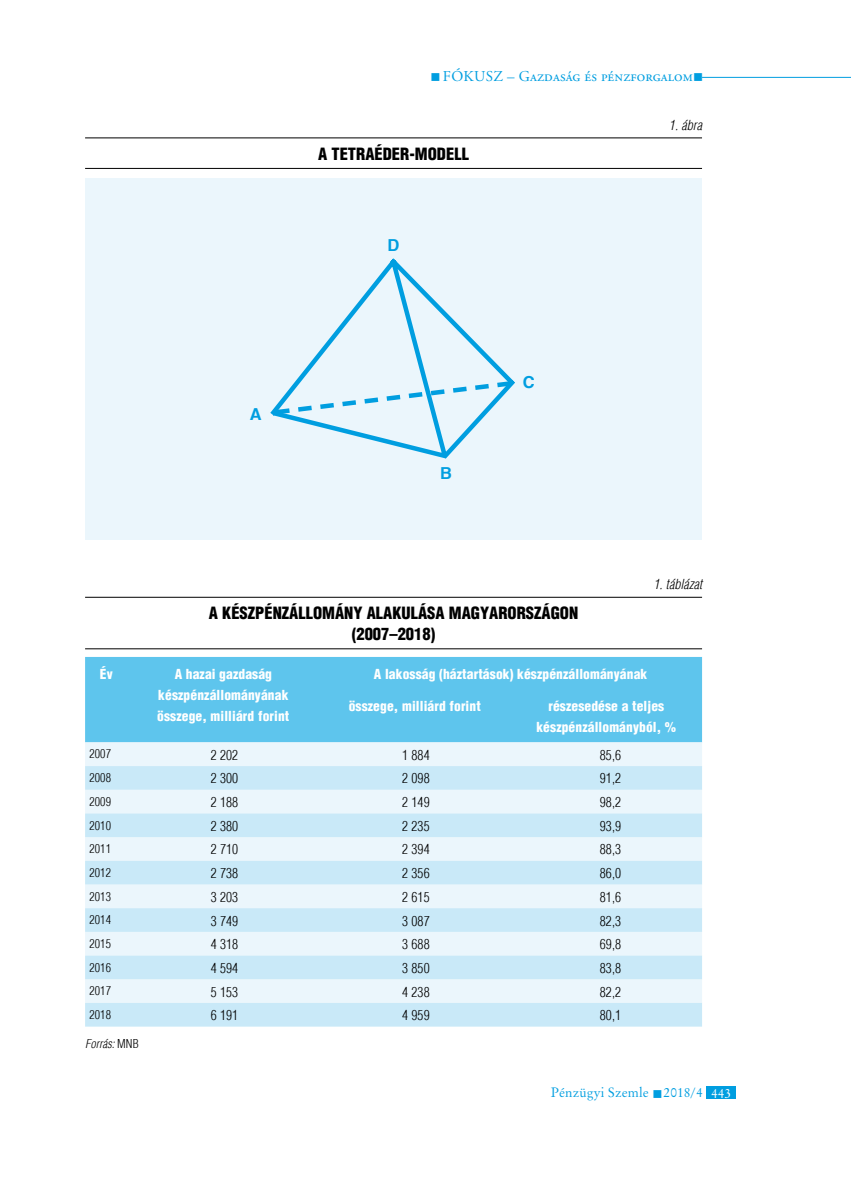
<style>
.page{position:relative;width:851px;height:1191px;background:#fff}
.page>*{position:absolute;margin:0;border:0;box-sizing:border-box;transform-origin:0 0}
.t1{font:900 condensed 16.5px/21px "H Helvetica";color:#000;text-align:center}
.t2{font:700 16.5px "H Helvetica";color:#009ee0}
.t3{font:15px "Adobe Garamond Pro";letter-spacing:.01em;color:#009ee0}
.t4{font:900 condensed 13.5px/21px "H Helvetica";letter-spacing:.01em;color:#fff;text-align:center}
.t5{font:300 condensed 13.5px "H Helvetica";letter-spacing:.01em;color:#000}
.t6{font:13.5px "Original Garamond HU Normal";letter-spacing:.01em;color:#009ee0}
.t7{font:italic 300 condensed 13.5px "H Helvetica";letter-spacing:.01em;color:#000}
.t8{font:300 condensed 12px "H Helvetica";letter-spacing:.01em;color:#000}
.t9{font:italic 300 condensed 12px "H Helvetica";color:#000}
.s1{font-style:normal}
.s2{color:#fff}
</style>
<div class="page">
<hr style="left:702px;top:77px;width:148px;height:1px;background:#009ee0">
<div style="left:706px;top:1086px;width:30px;height:13px;background:#009ee0"></div>
<hr style="left:85px;top:137px;width:617px;height:1px;background:#000">
<hr style="left:85px;top:168px;width:617px;height:1px;background:#000">
<div style="left:85px;top:179px;width:617px;height:361px;background:#ebf6fc"></div>
<hr style="left:85px;top:597px;width:617px;height:1px;background:#000">
<hr style="left:85px;top:648px;width:617px;height:1px;background:#000">
<div style="left:85px;top:657px;width:617px;height:85px;background:#5ec5ed"></div>
<div style="left:85px;top:742px;width:617px;height:24px;background:#ebf6fc"></div>
<svg style="left:85px;top:766px;width:617px;height:260px;background:#d8eef9"></svg>
<svg style="left:270px;top:258px;width:245px;height:201px"></svg>
<p class="t3" style="left:430px;top:67px;width:274px">■ fókusz – Gazdaság és pénzforgalom■</p>
<p class="t1" style="left:318px;top:143px;width:152px">A tetraéder-modell</p>
<p class="t2" style="left:250px;top:404px;width:13px">A</p>
<p class="t2" style="left:387px;top:235px;width:13px">D</p>
<p class="t2" style="left:440px;top:463px;width:13px">B</p>
<p class="t2" style="left:522px;top:372px;width:13px">C</p>
<p class="t1" style="left:209px;top:602px;width:371px">A készpénzállomány alakulása Magyarországon (2007–2018)</p>
<p class="t7" style="left:668px;top:117px;width:35px">1. ábra</p>
<p class="t7" style="left:653px;top:576px;width:50px">1. táblázat</p>
<p class="t4" style="left:100px;top:663px;width:14px">Év</p>
<p class="t4" style="left:157px;top:663px;width:134px">A hazai gazdaság készpénzállományának összege, milliárd forint</p>
<p class="t4" style="left:374px;top:663px;width:275px">A lakosság (háztartások) készpénzállományának</p>
<p class="t4" style="left:349px;top:695px;width:134px">összege, milliárd forint</p>
<p class="t4" style="left:536px;top:695px;width:141px">részesedése a teljes készpénzállományból, %</p>
<p class="t8" style="left:89px;top:747px;width:23px">2007</p>
<p class="t5" style="left:211px;top:747px;width:29px">2 202</p>
<p class="t5" style="left:402px;top:747px;width:29px">1 884</p>
<p class="t5" style="left:599px;top:747px;width:23px">85,6</p>
<p class="t8" style="left:89px;top:771px;width:23px">2008</p>
<p class="t5" style="left:211px;top:770px;width:29px">2 300</p>
<p class="t5" style="left:402px;top:770px;width:29px">2 098</p>
<p class="t5" style="left:599px;top:770px;width:23px">91,2</p>
<p class="t8" style="left:89px;top:794px;width:23px">2009</p>
<p class="t5" style="left:211px;top:794px;width:29px">2 188</p>
<p class="t5" style="left:402px;top:794px;width:29px">2 149</p>
<p class="t5" style="left:599px;top:794px;width:23px">98,2</p>
<p class="t8" style="left:89px;top:818px;width:23px">2010</p>
<p class="t5" style="left:211px;top:818px;width:29px">2 380</p>
<p class="t5" style="left:402px;top:818px;width:29px">2 235</p>
<p class="t5" style="left:599px;top:818px;width:23px">93,9</p>
<p class="t8" style="left:89px;top:842px;width:23px">2011</p>
<p class="t5" style="left:211px;top:841px;width:29px">2 710</p>
<p class="t5" style="left:402px;top:841px;width:29px">2 394</p>
<p class="t5" style="left:599px;top:841px;width:23px">88,3</p>
<p class="t8" style="left:89px;top:865px;width:23px">2012</p>
<p class="t5" style="left:211px;top:865px;width:29px">2 738</p>
<p class="t5" style="left:402px;top:865px;width:29px">2 356</p>
<p class="t5" style="left:599px;top:865px;width:23px">86,0</p>
<p class="t8" style="left:89px;top:889px;width:23px">2013</p>
<p class="t5" style="left:211px;top:889px;width:29px">3 203</p>
<p class="t5" style="left:402px;top:889px;width:29px">2 615</p>
<p class="t5" style="left:599px;top:889px;width:23px">81,6</p>
<p class="t8" style="left:89px;top:913px;width:23px">2014</p>
<p class="t5" style="left:211px;top:912px;width:29px">3 749</p>
<p class="t5" style="left:402px;top:912px;width:29px">3 087</p>
<p class="t5" style="left:599px;top:912px;width:23px">82,3</p>
<p class="t8" style="left:89px;top:936px;width:23px">2015</p>
<p class="t5" style="left:211px;top:936px;width:29px">4 318</p>
<p class="t5" style="left:402px;top:936px;width:29px">3 688</p>
<p class="t5" style="left:599px;top:936px;width:23px">69,8</p>
<p class="t8" style="left:89px;top:960px;width:23px">2016</p>
<p class="t5" style="left:211px;top:960px;width:29px">4 594</p>
<p class="t5" style="left:402px;top:960px;width:29px">3 850</p>
<p class="t5" style="left:599px;top:960px;width:23px">83,8</p>
<p class="t8" style="left:89px;top:984px;width:23px">2017</p>
<p class="t5" style="left:211px;top:983px;width:29px">5 153</p>
<p class="t5" style="left:402px;top:983px;width:29px">4 238</p>
<p class="t5" style="left:599px;top:983px;width:23px">82,2</p>
<p class="t8" style="left:89px;top:1007px;width:23px">2018</p>
<p class="t5" style="left:211px;top:1007px;width:29px">6 191</p>
<p class="t5" style="left:402px;top:1007px;width:29px">4 959</p>
<p class="t5" style="left:599px;top:1007px;width:23px">80,1</p>
<p class="t9" style="left:85px;top:1036px;width:55px">Forrás: <span class="s1">MN B</span></p>
<p class="t6" style="left:550px;top:1084px;width:182px">Pénzügyi Szemle ■ 2018/4 <span class="s2">443</span></p>
</div>
